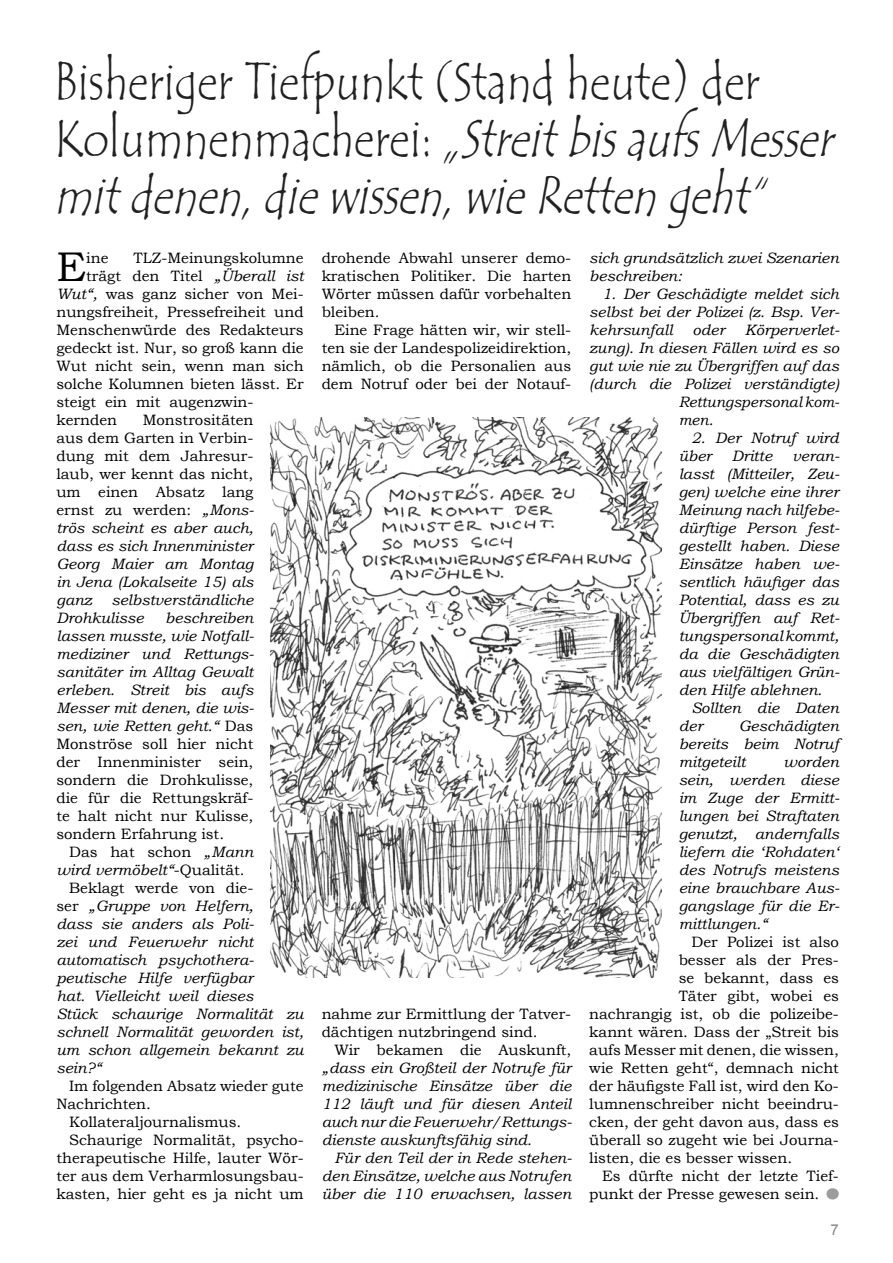
<style>
.page{position:relative;width:893px;height:1263px;background:#fff}
.page>*{position:absolute;margin:0;border:0;box-sizing:border-box;transform-origin:0 0}
.t1{font:700 61.95px "Bookman Old Style";color:#9c9d9f;scale:1.08 1}
.t2{font:italic 54px/57.2px "Tempus Sans ITC";color:#212122;scale:.81 1}
.t3{font:41.4px "Bookman Old Style";color:#000}
.t4{font:italic 15px/18px "Bookman Old Style";color:#000;text-align:justify}
.t5{font:15px/18px "Bookman Old Style";color:#000;text-align:justify}
.t6{font:15px "Arial";color:#878889}
.s1{font-style:normal}
.s2{font-style:italic}
</style>
<div class="page">
<img style="left:270px;top:418px;width:392px;height:560px">
<h2 class="t2" style="left:54px;top:53px;width:978px"><span class="s1">Bisheriger Tiefpunkt (Stand heute) der<br>Kolumnenmacherei:</span> „StreitbisaufsMesser mitdenen,diewissen,wieRetten geht“</h2>
<h3 class="t3" style="left:56px;top:240px;width:31px">E</h3>
<p class="t5" style="left:86px;top:249px;width:24px">ine</p>
<p class="t5" style="left:134px;top:249px;width:172px">TLZ-Meinungskolumne</p>
<p class="t5" style="left:86px;top:267px;width:219px">trägt den Titel <span class="s2">„Überall ist</span></p>
<p class="t5" style="left:56px;top:285px;width:249px"><span class="s2">Wut“,</span> was ganz sicher von Mei-</p>
<p class="t5" style="left:56px;top:303px;width:249px">nungsfreiheit, Pressefreiheit und</p>
<p class="t5" style="left:56px;top:321px;width:249px">Menschenwürde des Redakteurs</p>
<p class="t5" style="left:56px;top:339px;width:249px">gedeckt ist. Nur, so groß kann die</p>
<p class="t5" style="left:56px;top:357px;width:249px">Wut nicht sein, wenn man sich</p>
<p class="t5" style="left:56px;top:375px;width:249px">solche Kolumnen bieten lässt. Er</p>
<p class="t5" style="left:56px;top:393px;width:198px">steigt ein mit augenzwin-</p>
<p class="t5" style="left:56px;top:411px;width:62px">kernden</p>
<p class="t5" style="left:56px;top:411px;width:199px;text-indent:86px">Monstrositäten aus dem Garten in Verbin&shy;dung mit dem Jahresur&shy;laub, wer kennt das nicht, um einen Absatz lang ernst zu werden: <span class="s2">„Mons&shy;trös scheint es aber auch, dass es sich Innenminister Georg Maier am Montag in Jena (Lokalseite 15) als ganz</span></p>
<p class="t4" style="left:56px;top:590px;width:198px;text-indent:55px">selbstverständliche<br>Drohkulisse</p>
<p class="t4" style="left:56px;top:608px;width:199px;text-indent:109px">beschreiben lassen musste, wie Notfall&shy;mediziner und Rettungs&shy;sanitäter im Alltag Gewalt erleben. Streit bis aufs Messer mit denen, die wis&shy;sen, wie Retten geht.“ <span class="s1">Das Monströse soll hier nicht der Innenminister sein, sondern die Drohkulisse, die für die Rettungskräf&shy;te halt nicht nur Kulisse, sondern Erfahrung ist.</span></p>
<p class="t5" style="left:69px;top:843px;width:186px">Das hat schon <span class="s2">„Mann</span></p>
<p class="t4" style="left:56px;top:860px;width:190px">wird vermöbelt“<span class="s1">-Qualität.</span></p>
<p class="t5" style="left:69px;top:879px;width:186px">Beklagt werde von die-</p>
<p class="t4" style="left:56px;top:896px;width:198px"><span class="s1">ser</span> „Gruppe von Helfern,</p>
<p class="t4" style="left:56px;top:914px;width:199px">dass sie anders als Poli-</p>
<p class="t4" style="left:56px;top:932px;width:198px">zei und Feuerwehr nicht</p>
<p class="t4" style="left:56px;top:950px;width:199px">automatisch psychothera-</p>
<p class="t4" style="left:56px;top:968px;width:198px">peutische Hilfe verfügbar</p>
<p class="t4" style="left:56px;top:986px;width:198px">hat. Vielleicht weil dieses</p>
<p class="t4" style="left:56px;top:1004px;width:249px">Stück schaurige Normalität zu</p>
<p class="t4" style="left:56px;top:1022px;width:249px">schnell Normalität geworden ist,</p>
<p class="t4" style="left:56px;top:1040px;width:249px">um schon allgemein bekannt zu</p>
<p class="t4" style="left:56px;top:1058px;width:47px">sein?“</p>
<p class="t5" style="left:69px;top:1077px;width:236px">Im folgenden Absatz wieder gute</p>
<p class="t5" style="left:56px;top:1095px;width:96px">Nachrichten.</p>
<p class="t5" style="left:69px;top:1113px;width:174px">Kollateraljournalismus.</p>
<p class="t5" style="left:69px;top:1131px;width:236px">Schaurige Normalität, psycho-</p>
<p class="t5" style="left:56px;top:1149px;width:249px">therapeutische Hilfe, lauter Wör-</p>
<p class="t5" style="left:56px;top:1167px;width:249px">ter aus dem Verharmlosungsbau-</p>
<p class="t5" style="left:56px;top:1185px;width:249px">kasten, hier geht es ja nicht um</p>
<p class="t5" style="left:322px;top:249px;width:251px">drohende Abwahl unserer demo&shy;kratischen Politiker. Die harten Wörter müssen dafür vorbehalten bleiben.</p>
<p class="t5" style="left:322px;top:321px;width:251px;text-indent:13px">Eine Frage hätten wir, wir stell&shy;ten sie der Landespolizeidirektion, nämlich, ob die Personalien aus dem Notruf oder bei der Notauf-</p>
<p class="t5" style="left:322px;top:1005px;width:251px">nahme zur Ermittlung der Tatver&shy;dächtigen nutzbringend sind.</p>
<p class="t5" style="left:334px;top:1041px;width:238px">Wir bekamen die Auskunft,</p>
<p class="t4" style="left:322px;top:1058px;width:252px">„dass ein Großteil der Notrufe für medizinische Einsätze über die 112 läuft und für diesen Anteil auch nur die Feuerwehr/Rettungs&shy;dienste auskunftsfähig sind.</p>
<p class="t4" style="left:322px;top:1148px;width:252px;text-indent:13px">Für den Teil der in Rede stehen&shy;den Einsätze, welche aus Notrufen über die 110 erwachsen, lassen</p>
<p class="t4" style="left:589px;top:248px;width:251px">sich grundsätzlich zwei Szenarien beschreiben:</p>
<p class="t4" style="left:589px;top:284px;width:252px;text-indent:13px">1. Der Geschädigte meldet sich selbst bei der Polizei (z. Bsp. Ver&shy;kehrsunfall</p>
<p class="t4" style="left:693px;top:320px;width:34px">oder</p>
<p class="t4" style="left:745px;top:320px;width:96px">Körperverlet-</p>
<p class="t4" style="left:589px;top:338px;width:251px">zung). In diesen Fällen wird es so</p>
<p class="t4" style="left:589px;top:356px;width:251px">gut wie nie zu Übergriffen auf das</p>
<p class="t4" style="left:589px;top:374px;width:251px">(durch die Polizei verständigte)</p>
<p class="t4" style="left:679px;top:392px;width:162px">Rettungspersonal kom-</p>
<p class="t4" style="left:679px;top:410px;width:36px">men.</p>
<p class="t4" style="left:679px;top:428px;width:162px;text-indent:13px">2. Der Notruf wird über</p>
<p class="t4" style="left:732px;top:446px;width:42px">Dritte</p>
<p class="t4" style="left:679px;top:446px;width:162px;text-indent:114px">veran&shy;lasst (Mitteiler, Zeu&shy;gen) welche eine ihrer Meinung nach hilfebe&shy;dürftige Person fest&shy;gestellt haben. Diese Einsätze haben we&shy;sentlich häufiger das Potential, dass es zu Übergriffen auf Ret&shy;tungspersonal kommt, da die Geschädigten aus vielfältigen Grün&shy;den Hilfe ablehnen.</p>
<p class="t4" style="left:679px;top:698px;width:162px;text-indent:13px">Sollten die Daten der</p>
<p class="t4" style="left:679px;top:716px;width:162px;text-indent:60px">Geschädigten bereits beim Notruf mitgeteilt</p>
<p class="t4" style="left:679px;top:752px;width:162px;text-indent:105px">worden sein, werden diese im Zuge der Ermitt&shy;lungen bei Straftaten genutzt, andernfalls liefern die ‘Rohdaten‘ des Notrufs meistens eine brauchbare Aus&shy;gangslage für die Er&shy;mittlungen.“</p>
<p class="t5" style="left:691px;top:933px;width:149px">Der Polizei ist also</p>
<p class="t5" style="left:679px;top:951px;width:162px">besser als der Pres-</p>
<p class="t5" style="left:679px;top:969px;width:162px">se bekannt, dass es</p>
<p class="t5" style="left:679px;top:987px;width:162px">Täter gibt, wobei es</p>
<p class="t5" style="left:589px;top:1005px;width:251px">nachrangig ist, ob die polizeibe-</p>
<p class="t5" style="left:589px;top:1023px;width:251px">kannt wären. Dass der „Streit bis</p>
<p class="t5" style="left:589px;top:1041px;width:251px">aufs Messer mit denen, die wissen,</p>
<p class="t5" style="left:589px;top:1059px;width:251px">wie Retten geht“, demnach nicht</p>
<p class="t5" style="left:589px;top:1077px;width:251px">der häufigste Fall ist, wird den Ko-</p>
<p class="t5" style="left:589px;top:1095px;width:251px">lumnenschreiber nicht beeindru-</p>
<p class="t5" style="left:589px;top:1113px;width:251px">cken, der geht davon aus, dass es</p>
<p class="t5" style="left:589px;top:1131px;width:251px">überall so zugeht wie bei Journa-</p>
<p class="t5" style="left:589px;top:1149px;width:204px">listen, die es besser wissen.</p>
<p class="t5" style="left:602px;top:1167px;width:238px">Es dürfte nicht der letzte Tief-</p>
<p class="t5" style="left:589px;top:1185px;width:232px">punkt der Presse gewesen sein.</p>
<h1 class="t1" style="left:821px;top:1133px;width:23px">.</h1>
<p class="t6" style="left:831px;top:1220px;width:10px">7</p>
</div>
